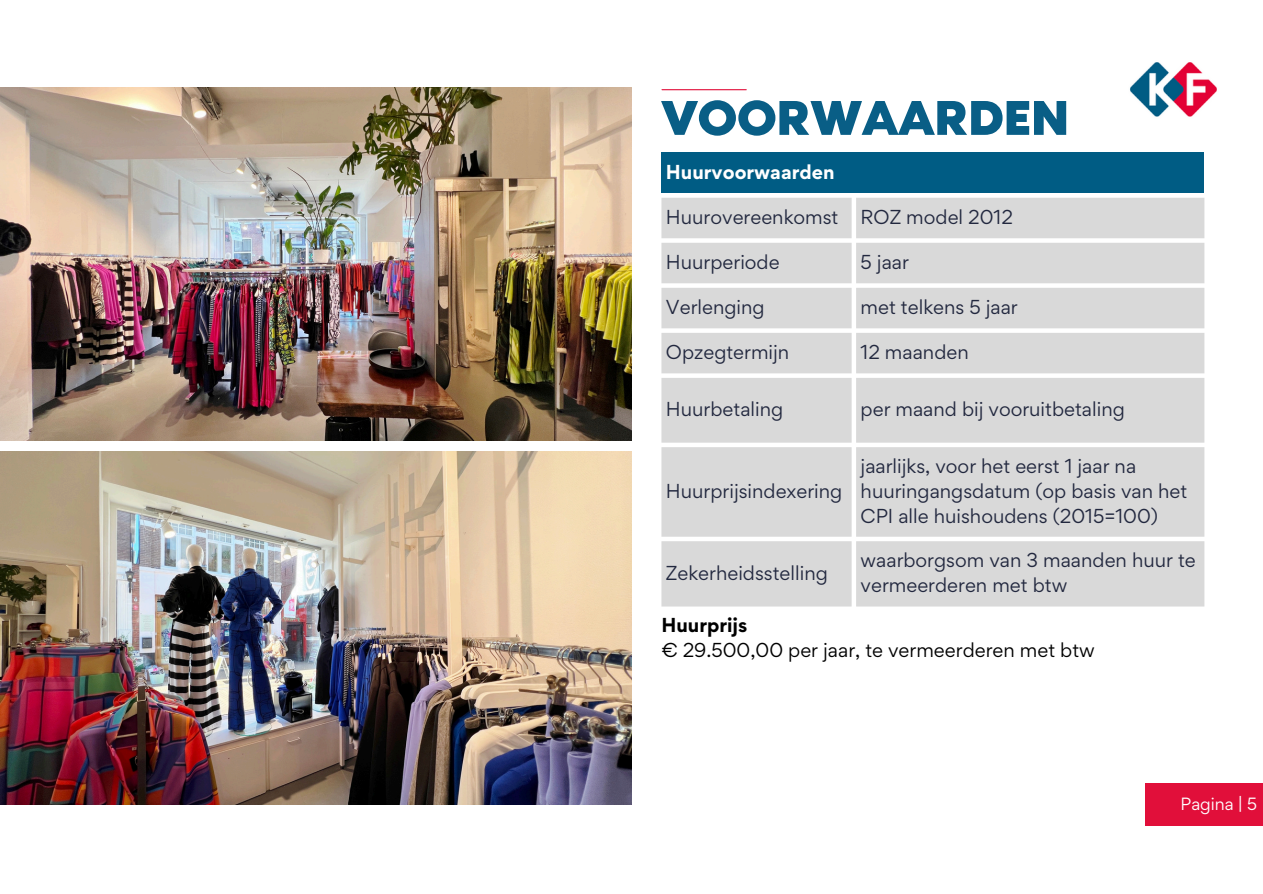
<style>
.page{position:relative;width:1263px;height:894px;background:#fff}
.page>*{position:absolute;margin:0;border:0;box-sizing:border-box;transform-origin:0 0}
.t1{font:61.35px "RTL Media Pro Medium";color:#095e86}
.t2{font:18px/24.8px "Gordita";color:#22283f}
.t3{font:18px/24.8px "Gordita";color:#000}
.t4{font:700 18px "Gordita";color:#fff}
.t5{font:15.75px "Gordita";color:#fff}
.s1{font-weight:700}
</style>
<div class="page">
<img style="left:1130px;top:62px;width:87px;height:55px">
<hr style="left:662px;top:89px;width:84px;height:1px;background:#e10f3a">
<div style="left:1146px;top:782px;width:117px;height:43px;background:#e10f3a"></div>
<img style="left:0;top:87px;width:631px;height:353px">
<img style="left:0;top:451px;width:631px;height:353px">
<div style="left:661px;top:153px;width:543px;height:40px;background:#005c84"></div>
<svg style="left:661px;top:198px;width:543px;height:408px;background:#dbdbdb"></svg>
<p class="t1" style="left:661px;top:91px;width:409px">VOORWAARDEN</p>
<p class="t4" style="left:666px;top:159px;width:170px">Huurvoorwaarden</p>
<p class="t2" style="left:666px;top:204px;width:174px">Huurovereenkomst</p>
<p class="t2" style="left:861px;top:204px;width:154px">ROZ model 2012</p>
<p class="t2" style="left:666px;top:249px;width:115px">Huurperiode</p>
<p class="t2" style="left:861px;top:249px;width:50px">5 jaar</p>
<p class="t2" style="left:666px;top:294px;width:100px">Verlenging</p>
<p class="t2" style="left:861px;top:294px;width:159px">met telkens 5 jaar</p>
<p class="t2" style="left:666px;top:339px;width:125px">Opzegtermijn</p>
<p class="t2" style="left:861px;top:339px;width:110px">12 maanden</p>
<p class="t2" style="left:666px;top:396px;width:119px">Huurbetaling</p>
<p class="t2" style="left:861px;top:396px;width:266px">per maand bij vooruitbetaling</p>
<p class="t2" style="left:666px;top:478px;width:178px">Huurprijsindexering</p>
<p class="t2" style="left:861px;top:453px;width:328px">jaarlijks, voor het eerst 1 jaar na huuringangsdatum (op basis van het<br>CPI alle huishoudens (2015=100)</p>
<p class="t2" style="left:861px;top:547px;width:337px">waarborgsom van 3 maanden huur te vermeerderen met btw</p>
<p class="t3" style="left:661px;top:612px;width:435px"><span class="s1">Huurprijs<br></span>€ 29.500,00 per jaar, te vermeerderen met btw</p>
<p class="t2" style="left:666px;top:559px;width:163px">Zekerheidsstelling</p>
<p class="t5" style="left:1180px;top:793px;width:78px">Pagina | 5</p>
</div>
